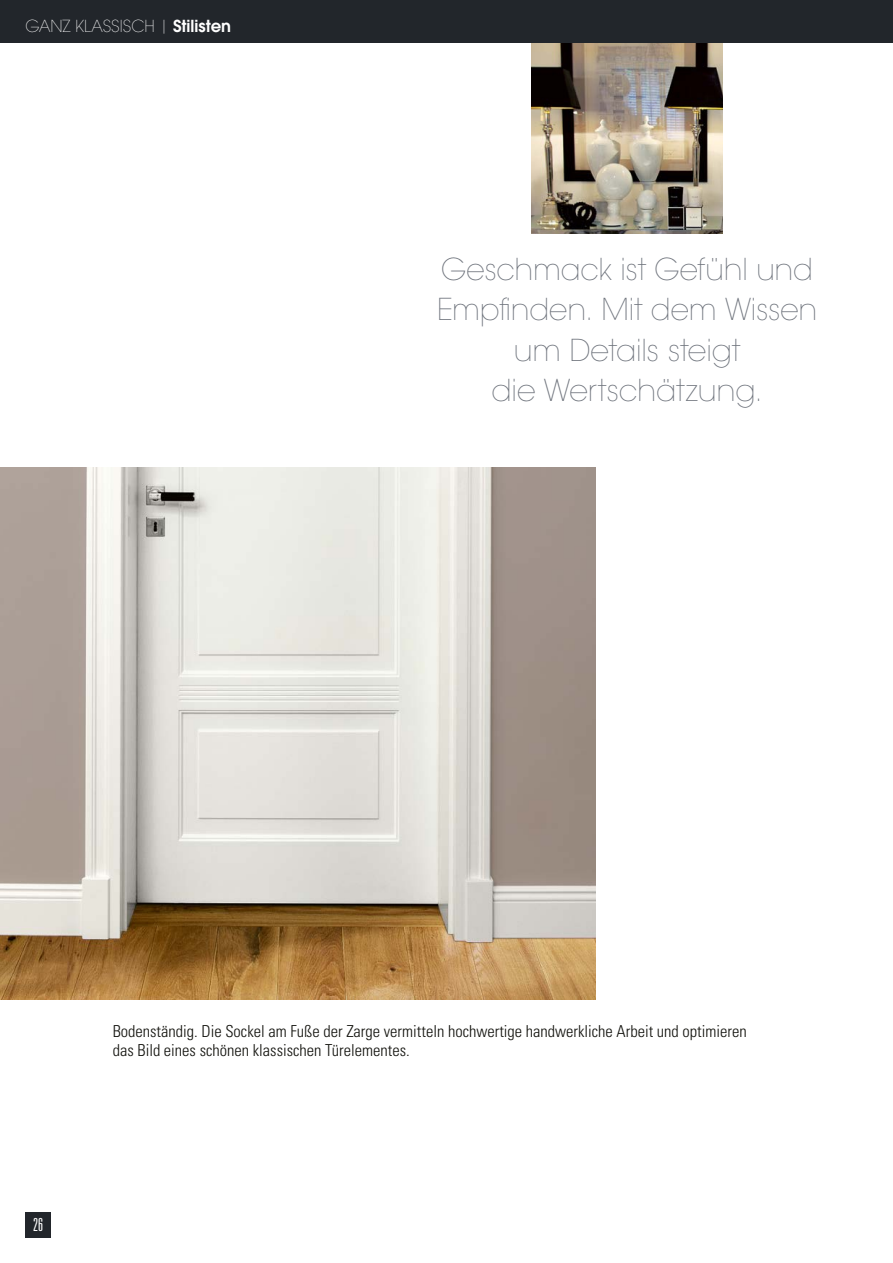
<style>
.page{position:relative;width:893px;height:1263px;background:#fff}
.page>*{position:absolute;margin:0;border:0;box-sizing:border-box;transform-origin:0 0}
.t1{font:200 30px/40.5px "ITC Avant Garde W1 G";letter-spacing:-.01em;color:#6c717a;text-align:center}
.t2{font:300 ultra-condensed 18px "Univers";color:#fff}
.t3{font:300 condensed 16.5px/19.5px "Univers LT Std";color:#12120d}
.t4{font:200 16.5px "ITC Avant Garde W1 G";color:#fff}
.s1{font-weight:600}
</style>
<div class="page">
<img style="left:531px;top:43px;width:192px;height:191px">
<img style="left:0;top:468px;width:595px;height:531px">
<div style="left:0;top:0;width:893px;height:43px;background:#22262b"></div>
<div style="left:26px;top:1212px;width:25px;height:26px;background:#22262b"></div>
<p class="t4" style="left:26px;top:15px;width:207px">GANZ KLASSISCH | <span class="s1">Stilisten</span></p>
<h1 class="t1" style="left:437px;top:249px;width:382px">Geschmack ist Gefühl und<br>Empfinden. Mit dem Wissen um Details steigt<br>die Wertschätzung.</h1>
<p class="t2" style="left:33px;top:1214px;width:11px">26</p>
<p class="t3" style="left:113px;top:1021px;width:636px">Bodenständig. Die Sockel am Fuße der Zarge vermitteln hochwertige handwerkliche Arbeit und optimieren das Bild eines schönen klassischen Türelementes.</p>
</div>
